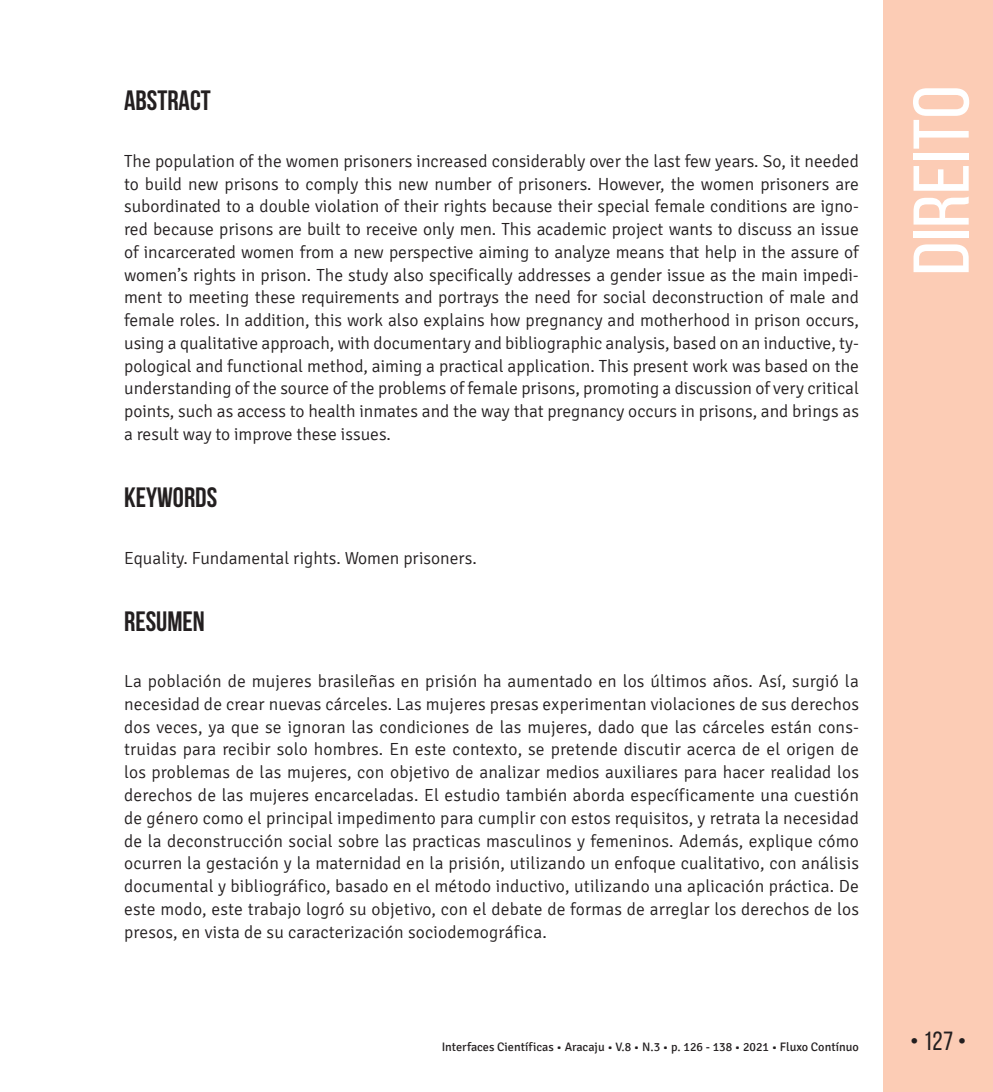
<style>
.page{position:relative;width:993px;height:1092px;background:#fff}
.page>*{position:absolute;margin:0;border:0;box-sizing:border-box;transform-origin:0 0}
.t1{font:78.75px "Bebas Neue";color:#fff;scale:1.09 1}
.t2{font:700 28px "Bebas Neue";color:#231f20}
.t3{font:26.25px "Bebas Neue";color:#231f20}
.t4{font:300 17.5px/22.8px "Signika";color:#231f20;text-align:justify}
.t5{font:12.25px "Signika";color:#231f20}
</style>
<div class="page">
<div style="left:883px;top:0;width:109px;height:1091px;background:#fcccb5"></div>
<h2 class="t2" style="left:124px;top:85px;width:88px">ABSTRACT</h2>
<p class="t4" style="left:124px;top:150px;width:736px">The population of the women prisoners increased considerably over the last few years. So, it needed to build new prisons to comply this new number of prisoners. However, the women prisoners are subordinated to a double violation of their rights because their special female conditions are igno&shy;red because prisons are built to receive only men. This academic project wants to discuss an issue of incarcerated women from a new perspective aiming to analyze means that help in the assure of women’s rights in prison. The study also specifically addresses a gender issue as the main impedi&shy;ment to meeting these requirements and portrays the need for social deconstruction of male and female roles. In addition, this work also explains how pregnancy and motherhood in prison occurs, using a qualitative approach, with documentary and bibliographic analysis, based on an inductive, ty&shy;pological and functional method, aiming a practical application. This present work was based on the understanding of the source of the problems of female prisons, promoting a discussion of very critical points, such as access to health inmates and the way that pregnancy occurs in prisons, and brings as a result way to improve these issues.</p>
<h2 class="t2" style="left:124px;top:482px;width:94px">KEYWORDS</h2>
<p class="t4" style="left:124px;top:546px;width:354px">Equality. Fundamental rights. Women prisoners.</p>
<h2 class="t2" style="left:124px;top:605px;width:82px">RESUMEN</h2>
<p class="t4" style="left:124px;top:670px;width:736px">La población de mujeres brasileñas en prisión ha aumentado en los últimos años. Así, surgió la necesidad de crear nuevas cárceles. Las mujeres presas experimentan violaciones de sus derechos dos veces, ya que se ignoran las condiciones de las mujeres, dado que las cárceles están cons&shy;truidas para recibir solo hombres. En este contexto, se pretende discutir acerca de el origen de los problemas de las mujeres, con objetivo de analizar medios auxiliares para hacer realidad los derechos de las mujeres encarceladas. El estudio también aborda específicamente una cuestión de género como el principal impedimento para cumplir con estos requisitos, y retrata la necesidad de la deconstrucción social sobre las practicas masculinos y femeninos. Además, explique cómo ocurren la gestación y la maternidad en la prisión, utilizando un enfoque cualitativo, con análisis documental y bibliográfico, basado en el método inductivo, utilizando una aplicación práctica. De este modo, este trabajo logró su objetivo, con el debate de formas de arreglar los derechos de los presos, en vista de su caracterización sociodemográfica.</p>
<h1 class="t1" style="left:898px;top:275px;width:176px;rotate:-90deg">Direito</h1>
<p class="t5" style="left:441px;top:1040px;width:418px">Interfaces Científicas • Aracaju • V.8 • N.3 • p. 126 - 138 • 2021 • Fluxo Contínuo</p>
<h3 class="t3" style="left:909px;top:1026px;width:58px">• 127 •</h3>
</div>
